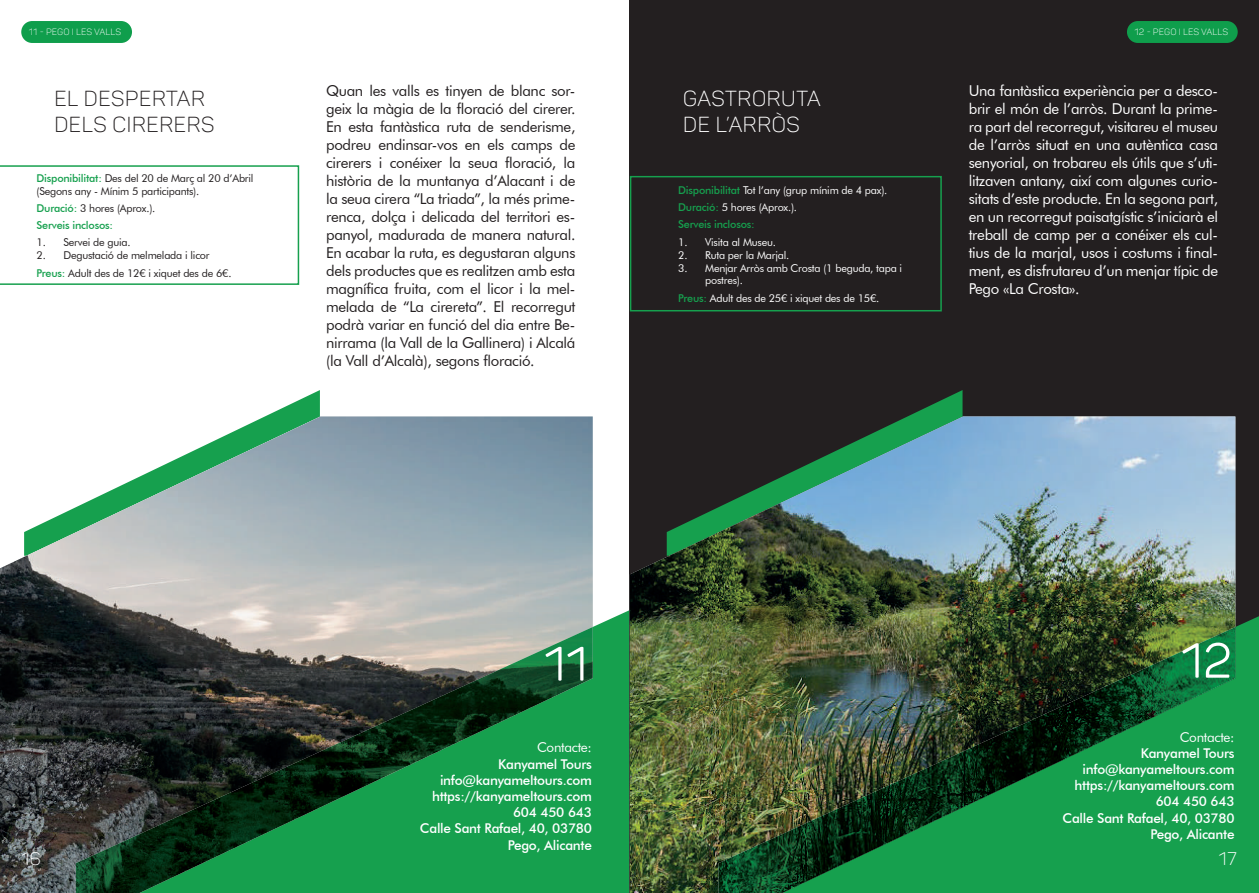
<style>
.page{position:relative;width:1259px;height:893px;background:#fff}
.page>*{position:absolute;margin:0;border:0;box-sizing:border-box;transform-origin:0 0}
.t1{font:300 21.45px/25.8px "Panton Demo";color:#231f20}
.t2{font:300 21.45px/25.8px "Panton Demo";color:#fff}
.t3{font:300 18px "Panton Demo";color:#fff}
.t4{font:15px/18px "Futura BT";letter-spacing:-.02em;color:#231f20;text-align:justify}
.t5{font:15px/18px "Futura BT";letter-spacing:-.02em;color:#fff;text-align:justify}
.t6{font:500 13.5px/16.2px "Futura BT";letter-spacing:-.02em;color:#fff;text-align:right}
.t7{font:13.5px "Futura BT";letter-spacing:-.02em;color:#fff}
.t8{font:10.8px/17.2px "Futura BT";letter-spacing:-.02em;color:#fff}
.t9{font:10.8px/12.9px "Futura BT";letter-spacing:-.02em;color:#231f20}
.t10{font:500 10.8px/17.2px "Futura BT";letter-spacing:-.02em;color:#16a04e}
.t11{font:300 9px "Panton Demo";letter-spacing:-.03em;color:#fff}
.s1{font-weight:500;color:#16a04e}
.s2{font-weight:400;color:#231f20}
</style>
<div class="page">
<div style="left:629px;top:0;width:630px;height:893px;background:#231f20"></div>
<svg style="left:0;top:165px;width:299px;height:120px"></svg>
<div style="left:630px;top:176px;width:312px;height:135px;border:2px solid #16a04e"></div>
<svg style="left:266px;top:390px;width:54px;height:26px"></svg>
<img style="left:0;top:416px;width:593px;height:477px">
<svg style="left:139px;top:610px;width:490px;height:283px;background:#65b080"></svg>
<img style="left:76px;top:627px;width:517px;height:266px">
<svg style="left:909px;top:390px;width:53px;height:26px"></svg>
<img style="left:630px;top:416px;width:605px;height:477px">
<img style="left:782px;top:616px;width:477px;height:277px">
<img style="left:718px;top:627px;width:517px;height:266px">
<div style="left:21px;top:21px;width:111px;height:22px;background:#0f9e4c;border-radius:11px"></div>
<div style="left:1127px;top:21px;width:110px;height:22px;background:#0f9e4c;border-radius:11px"></div>
<svg style="left:545px;top:647px;width:16px;height:34px"></svg>
<svg style="left:567px;top:647px;width:16px;height:34px"></svg>
<svg style="left:1182px;top:643px;width:16px;height:35px"></svg>
<svg style="left:1205px;top:643px;width:24px;height:35px"></svg>
<p class="t11" style="left:29px;top:27px;width:24px">11 - PEGO</p>
<p class="t11" style="left:72px;top:27px;width:51px">ILES VALLS</p>
<p class="t11" style="left:1134px;top:27px;width:25px">12 - PEGO</p>
<p class="t11" style="left:1178px;top:27px;width:51px">ILES VALLS</p>
<p class="t4" style="left:326px;top:82px;width:251px">Quan les valls es tinyen de blanc sor&shy;geix la màgia de la floració del cirerer.<br>En esta fantàstica ruta de senderisme, podreu endinsar-vos en els camps de cirerers i conéixer la seua floració, la història de la muntanya d’Alacant i de la seua cirera “La triada”, la més prime&shy;renca, dolça i delicada del territori es&shy;panyol, madurada de manera natural.<br>En acabar la ruta, es degustaran alguns dels productes que es realitzen amb esta magnífica fruita, com el licor i la mel&shy;melada de “La cirereta”. El recorregut podrà variar en funció del dia entre Be&shy;nirrama (la Vall de la Gallinera) i Alcalá (la Vall d’Alcalà), segons floració.</p>
<p class="t5" style="left:968px;top:82px;width:251px">Una fantàstica experiència per a desco&shy;brir el món de l’arròs. Durant la prime&shy;ra part del recorregut, visitareu el museu de l’arròs situat en una autèntica casa senyorial, on trobareu els útils que s’uti&shy;litzaven antany, així com algunes curio&shy;sitats d’este producte. En la segona part, en un recorregut paisatgístic s’iniciarà el treball de camp per a conéixer els cul&shy;tius de la marjal, usos i costums i final&shy;ment, es disfrutareu d’un menjar típic de Pego «La Crosta».</p>
<h1 class="t1" style="left:54px;top:85px;width:153px">EL DESPERTAR<br>DELS CIRERERS</h1>
<h1 class="t2" style="left:683px;top:85px;width:112px">GASTRORUTA<br>DE L’ARRÒS</h1>
<p class="t9" style="left:37px;top:171px;width:218px"><span class="s1">Disponibilitat:</span> Des del 20 de Març al 20 d’Abril (Segons any - Mínim 5 participants).</p>
<p class="t10" style="left:37px;top:199px;width:120px">Duració: <span class="s2">3 hores (Aprox.).<br></span>Serveis inclosos:</p>
<p class="t9" style="left:37px;top:236px;width:96px">1. Servei de guia.</p>
<p class="t9" style="left:37px;top:247px;width:196px;line-height:17.2px">2. Degustació de melmelada i licor<br><span class="s1">Preus:</span> Adult des de 12€ i xiquet des de 6€.</p>
<p class="t8" style="left:678px;top:181px;width:211px"><span class="s1">Disponibilitat</span> Tot l’any (grup mínim de 4 pax).<br><span class="s1">Duració:</span> 5 hores (Aprox.).<br><span class="s1">Serveis inclosos:</span></p>
<p class="t8" style="left:678px;top:233px;width:99px">1. Visita al Museu.</p>
<p class="t8" style="left:678px;top:246px;width:113px">2. Ruta per la Marjal.</p>
<p class="t8" style="left:705px;top:261px;width:198px;line-height:12.9px;text-indent:-27px">3. Menjar Arròs amb Crosta (1 beguda, tapa i postres).</p>
<p class="t8" style="left:678px;top:289px;width:203px"><span class="s1">Preus:</span> Adult des de 25€ i xiquet des de 15€.</p>
<p class="t7" style="left:1179px;top:729px;width:56px">Contacte:</p>
<p class="t6" style="left:1062px;top:745px;width:173px">Kanyamel Tours info@kanyameltours.com https://kanyameltours.com<br>604 450 643<br>Calle Sant Rafael, 40, 03780<br>Pego, Alicante</p>
<p class="t7" style="left:537px;top:739px;width:56px">Contacte:</p>
<p class="t6" style="left:420px;top:755px;width:173px">Kanyamel Tours info@kanyameltours.com https://kanyameltours.com<br>604 450 643<br>Calle Sant Rafael, 40, 03780<br>Pego, Alicante</p>
<p class="t3" style="left:21px;top:847px;width:21px">16</p>
<p class="t3" style="left:1218px;top:847px;width:20px">17</p>
</div>
